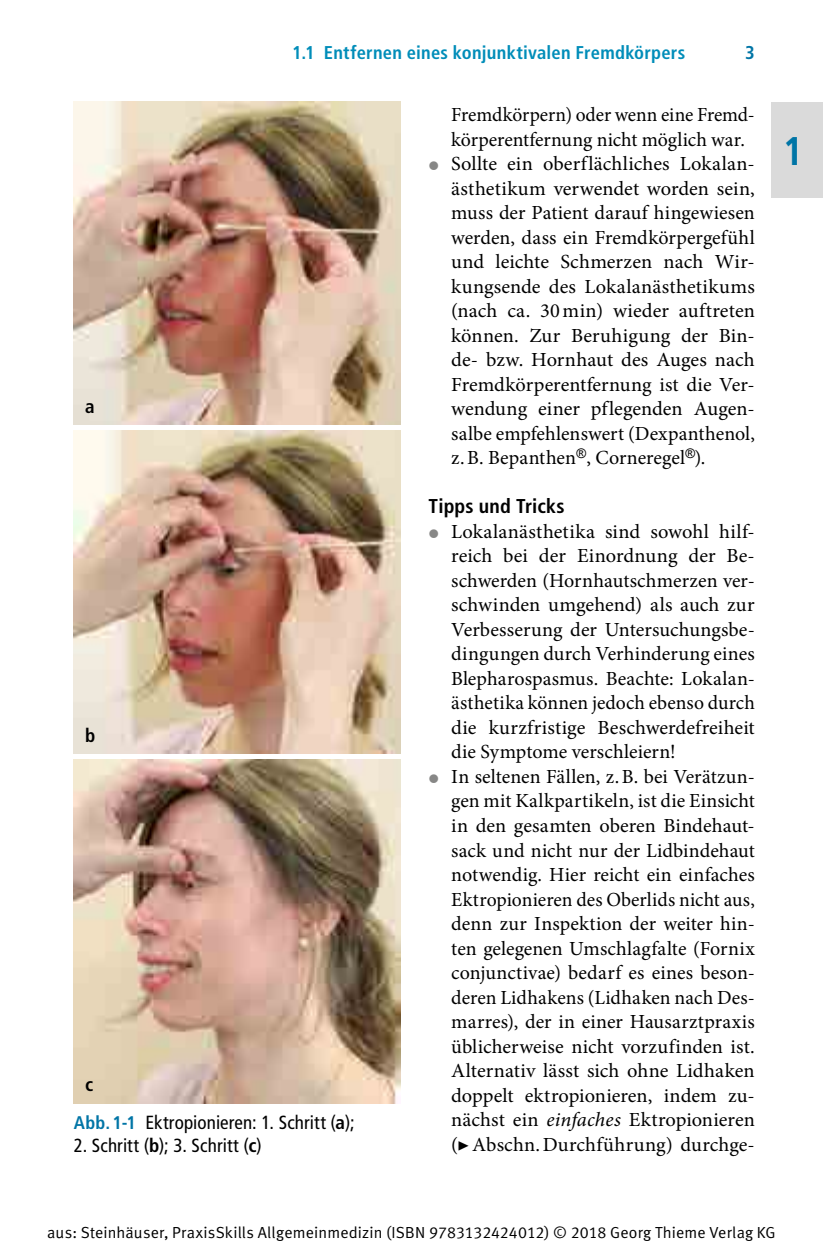
<style>
.page{position:relative;width:823px;height:1248px;background:#fff}
.page>*{position:absolute;margin:0;border:0;box-sizing:border-box;transform-origin:0 0}
.t1{font:700 condensed 40px "Frutiger LT Pro";color:#0075a6}
.t2{font:20px/24.4px "Minion Pro";color:#000}
.t3{font:700 condensed 20px "Frutiger LT Pro";letter-spacing:.01em;color:#000}
.t4{font:condensed 19px/37.8px "Frutiger LT Pro";letter-spacing:.005em;color:#000}
.t5{font:700 condensed 19px "Frutiger LT Pro";color:#000}
.t6{font:700 condensed 18.4px "Frutiger LT Pro";letter-spacing:.01em;color:#008db9}
.t7{font:700 condensed 18.4px "Frutiger LT Pro";color:#0075a6}
.t8{font:16px "Meta Normal LF";letter-spacing:.01em;color:#000}
.s1{font-weight:700}
.s2{font-weight:700;font-size:18.2px;color:#0075a6}
.s3{font-style:italic}
</style>
<div class="page">
<div style="left:771px;top:102px;width:51px;height:95px;background:#dadada"></div>
<img style="left:74px;top:102px;width:326px;height:323px">
<img style="left:74px;top:430px;width:326px;height:324px">
<img style="left:74px;top:759px;width:326px;height:344px">
<p class="t6" style="left:292px;top:42px;width:394px">1.1 Entfernen eines konjunktivalen Fremdkörpers</p>
<p class="t7" style="left:744px;top:42px;width:11px">3</p>
<p class="t5" style="left:85px;top:395px;width:11px">a</p>
<p class="t5" style="left:85px;top:724px;width:12px">b</p>
<p class="t4" style="left:74px;top:1065px;width:282px;text-indent:11px"><span class="s1">c<br></span><span class="s2">Abb. 1-1</span> Ektropionieren: 1. Schritt (<span class="s1">a</span>);</p>
<p class="t4" style="left:74px;top:1125px;width:189px">2. Schritt (<span class="s1">b</span>); 3. Schritt (<span class="s1">c</span>)</p>
<p class="t2" style="left:451px;top:103px;width:305px">Fremdkörpern) oder wenn eine Fremd&shy;körperentfernung nicht möglich war.<br>Sollte ein oberflächliches Lokalan&shy;ästhetikum verwendet worden sein, muss der Patient darauf hingewiesen werden, dass ein Fremdkörpergefühl und leichte Schmerzen nach Wir&shy;kungsende des Lokalanästhetikums (nach ca. 30min) wieder auftreten können. Zur Beruhigung der Bin&shy;de- bzw. Hornhaut des Auges nach Fremdkörperentfernung ist die Ver&shy;wendung einer pflegenden Augen&shy;salbe empfehlenswert (Dexpanthenol, z. B. Bepanthen<sup>®</sup>, Corneregel<sup>®</sup>).</p>
<p class="t3" style="left:428px;top:494px;width:138px">Tipps und Tricks</p>
<p class="t2" style="left:451px;top:519px;width:305px">Lokalanästhetika sind sowohl hilf&shy;reich bei der Einordnung der Be&shy;schwerden (Hornhautschmerzen ver&shy;schwinden umgehend) als auch zur Verbesserung der Untersuchungsbe&shy;dingungen durch Verhinderung eines Blepharospasmus. Beachte: Lokalan&shy;ästhetika können jedoch ebenso durch die kurzfristige Beschwerdefreiheit die Symptome verschleiern!<br>In seltenen Fällen, z.B. bei Verätzun&shy;gen mit Kalkpartikeln, ist die Einsicht in den gesamten oberen Bindehaut&shy;sack und nicht nur der Lidbindehaut notwendig. Hier reicht ein einfaches Ektropionieren des Oberlids nicht aus, denn zur Inspektion der weiter hin&shy;ten gelegenen Umschlagfalte (Fornix conjunctivae) bedarf es eines beson&shy;deren Lidhakens (Lidhaken nach Des&shy;marres), der in einer Hausarztpraxis üblicherweise nicht vorzufinden ist.<br>Alternativ lässt sich ohne Lidhaken doppelt ektropionieren, indem zu&shy;nächst ein <span class="s3">einfaches</span> Ektropionieren (▶Abschn.Durchführung) durchge-</p>
<h1 class="t1" style="left:782px;top:127px;width:22px">1</h1>
<p class="t8" style="left:47px;top:1222px;width:729px">aus: Steinhäuser, PraxisSkills Allgemeinmedizin (ISBN 9783132424012) © 2018 Georg Thieme Verlag KG</p>
</div>
